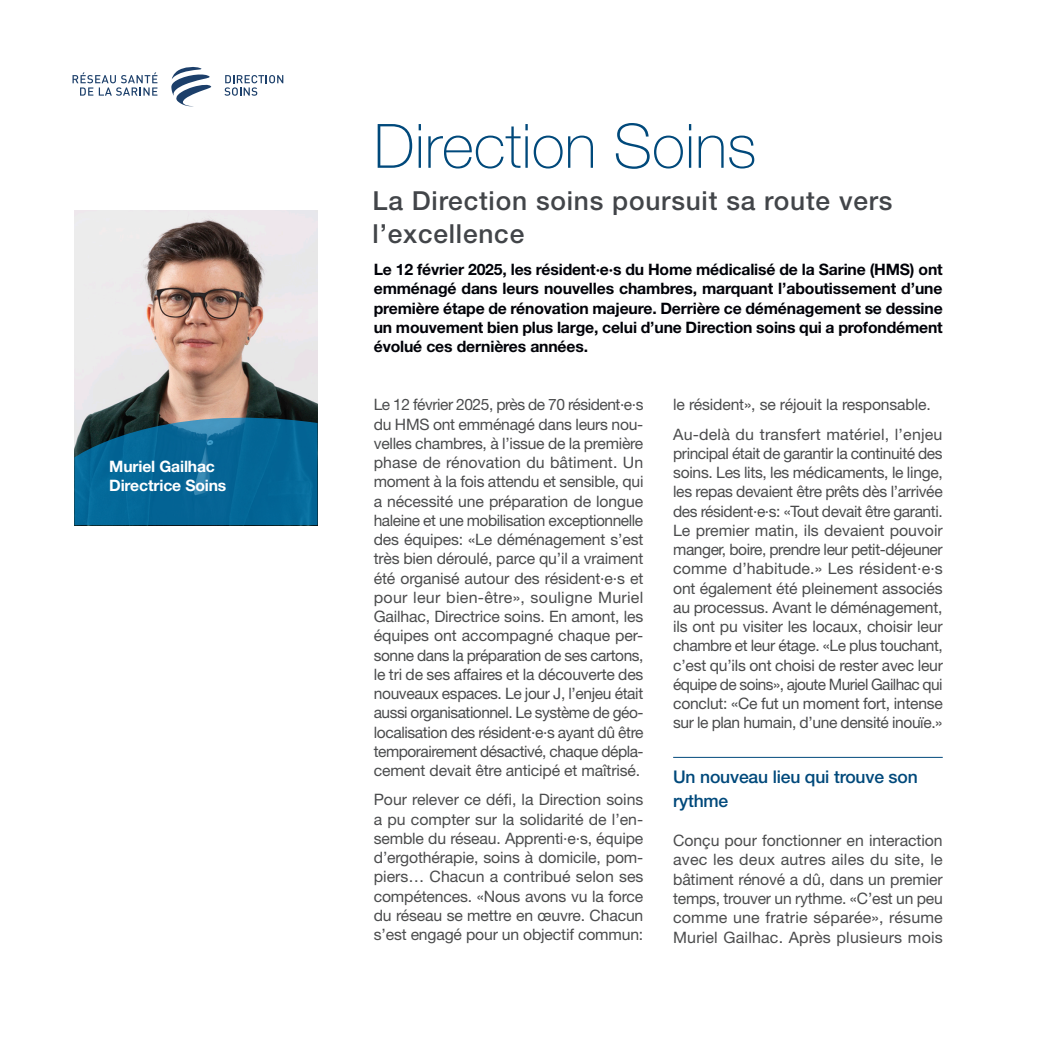
<style>
.page{position:relative;width:1042px;height:1042px;background:#fff}
.page>*{position:absolute;margin:0;border:0;box-sizing:border-box;transform-origin:0 0}
.Titre_Niv1{font:100 61.25px "Helvetica Neue LT Std";color:#00497b}
.Titre_Niv1-2{font:500 26.25px/33.2px "Helvetica Neue LT Std";letter-spacing:.03em;color:#424549}
.Titre_niv2{font:500 17.5px/24.5px "Helvetica Neue LT Std";letter-spacing:-.01em;color:#00497b}
.Para_Classic{font:15.75px/19.2px "Helvetica Neue LT Std";letter-spacing:-.01em;color:#4b4c4d;text-align:justify}
.Para_Classic-2{font:700 15.75px/19.2px "Helvetica Neue LT Std";letter-spacing:-.01em;color:#000208;text-align:justify}
.Para_Classic-3{font:700 15.75px/18.9px "Helvetica Neue LT Std";letter-spacing:-.01em;color:#fff}
</style>
<div class="page">
<svg style="left:171px;top:67px;width:41px;height:39px"></svg>
<svg style="left:73px;top:72px;width:84px;height:24px"></svg>
<svg style="left:224px;top:75px;width:59px;height:21px"></svg>
<img style="left:74px;top:210px;width:243px;height:206px">
<svg style="left:74px;top:416px;width:243px;height:109px;background:#0c6590"></svg>
<hr style="left:673px;top:757px;width:270px;height:1px;background:#00497b">
<p class="Para_Classic-3" style="left:109px;top:457px;width:119px">Muriel Gailhac<br>Directrice Soins</p>
<p class="Titre_Niv1" style="left:374px;top:111px;width:384px">Direction Soins</p>
<p class="Titre_Niv1-2" style="left:372px;top:184px;width:521px">La Direction soins poursuit sa route vers l’excellence</p>
<p class="Para_Classic-2" style="left:374px;top:259px;width:570px">Le 12 février 2025, les résident·e·s du Home médicalisé de la Sarine (HMS) ont emménagé dans leurs nouvelles chambres, marquant l’aboutissement d’une première étape de rénovation majeure. Derrière ce déménagement se dessine un mouvement bien plus large, celui d’une Direction soins qui a profondément évolué ces dernières années.</p>
<p class="Para_Classic" style="left:374px;top:395px;width:271px">Le 12 février 2025, près de 70 résident·e·s du HMS ont emménagé dans leurs nou&shy;velles chambres, à l’issue de la première phase de rénovation du bâtiment. Un moment à la fois attendu et sensible, qui a nécessité une préparation de longue haleine et une mobilisation exceptionnelle des équipes: «Le déménagement s’est très bien déroulé, parce qu’il a vraiment été organisé autour des résident·e·s et pour leur bien-être», souligne Muriel Gailhac, Directrice soins. En amont, les équipes ont accompagné chaque per&shy;sonne dans la préparation de ses cartons, le tri de ses affaires et la découverte des nouveaux espaces. Le jour J, l’enjeu était aussi organisationnel. Le système de géo&shy;localisation des résident·e·s ayant dû être temporairement désactivé, chaque dépla&shy;cement devait être anticipé et maîtrisé.</p>
<p class="Para_Classic" style="left:374px;top:790px;width:271px">Pour relever ce défi, la Direction soins a pu compter sur la solidarité de l’en&shy;semble du réseau. Apprenti·e·s, équipe d’ergothérapie, soins à domicile, pom&shy;piers… Chacun a contribué selon ses compétences. «Nous avons vu la force du réseau se mettre en œuvre. Chacun s’est engagé pour un objectif commun:</p>
<p class="Para_Classic" style="left:673px;top:395px;width:259px">le résident», se réjouit la responsable.</p>
<p class="Para_Classic" style="left:673px;top:424px;width:271px">Au-delà du transfert matériel, l’enjeu principal était de garantir la continuité des soins. Les lits, les médicaments, le linge, les repas devaient être prêts dès l’arrivée des résident·e·s: «Tout devait être garanti.<br>Le premier matin, ils devaient pouvoir manger, boire, prendre leur petit-déjeuner comme d’habitude.» Les résident·e·s ont également été pleinement associés au processus. Avant le déménagement, ils ont pu visiter les locaux, choisir leur chambre et leur étage. «Le plus touchant, c’est qu’ils ont choisi de rester avec leur équipe de soins», ajoute Muriel Gailhac qui conclut: «Ce fut un moment fort, intense sur le plan humain, d’une densité inouïe.»</p>
<p class="Titre_niv2" style="left:673px;top:764px;width:246px">Un nouveau lieu qui trouve son rythme</p>
<p class="Para_Classic" style="left:673px;top:831px;width:271px">Conçu pour fonctionner en interaction avec les deux autres ailes du site, le bâtiment rénové a dû, dans un premier temps, trouver un rythme. «C’est un peu comme une fratrie séparée», résume Muriel Gailhac. Après plusieurs mois</p>
</div>
